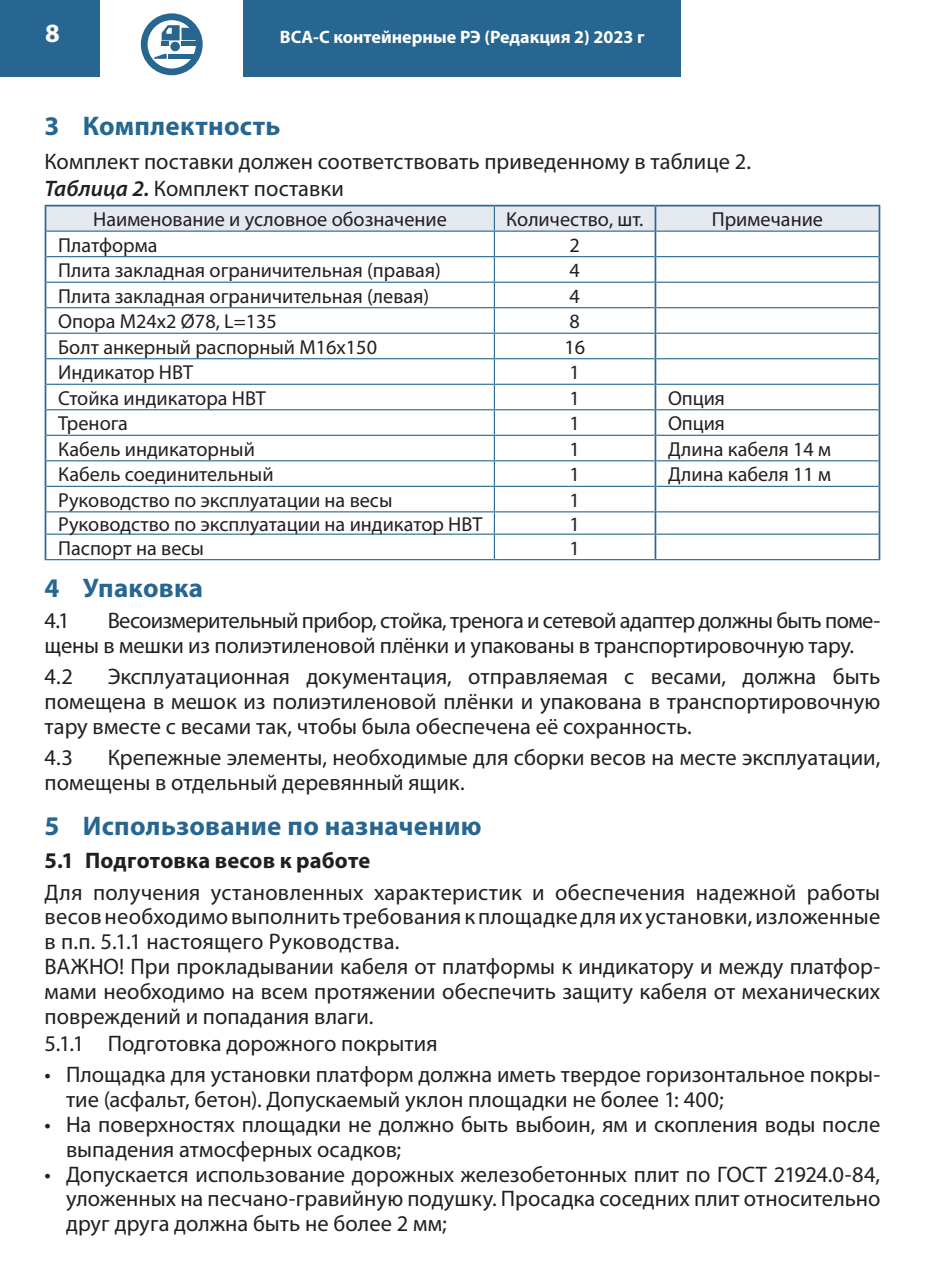
<style>
.page{position:relative;width:925px;height:1276px;background:#fff}
.page>*{position:absolute;margin:0;border:0;box-sizing:border-box;transform-origin:0 0}
.Стиль_заголовка{font:700 27px "Myriad Pro";letter-spacing:.01em;color:#266690}
.t1{font:700 26.55px "Myriad Pro";color:#fff}
._1_1_1{font:22.5px/24.8px "Myriad Pro";color:#231f20;text-align:justify}
._1_1_1-2{font:22.5px/24.8px "Myriad Pro";letter-spacing:-.02em;color:#231f20}
.Подпись_таблиц{font:22.5px "Myriad Pro";letter-spacing:.005em;color:#231f20}
.Стиль_1_2{font:700 22.5px "Myriad Pro";letter-spacing:.005em;color:#231f20}
.t2{font:20.25px "Myriad Pro";color:#231f20}
.t3{font:700 18px "Myriad Pro";color:#fff}
.s1{font-weight:600;font-style:italic}
</style>
<div class="page">
<div style="left:141px;top:13px;width:62px;height:62px;border:7px solid #266690;border-radius:50%"></div>
<div style="left:170px;top:42px;width:10px;height:9px;background:#266690;border-radius:50%"></div>
<svg style="left:162px;top:25px;width:37px;height:21px"></svg>
<svg style="left:154px;top:54px;width:13px;height:5px"></svg>
<div style="left:169px;top:54px;width:29px;height:5px;background:#266690"></div>
<div style="left:0;top:0;width:99px;height:77px;background:#266690"></div>
<div style="left:243px;top:0;width:438px;height:77px;background:#266690"></div>
<hr style="left:45px;top:559px;width:449px;height:1px;background:#266690">
<hr style="left:494px;top:559px;width:161px;height:1px;background:#266690">
<hr style="left:655px;top:559px;width:225px;height:1px;background:#266690">
<hr style="left:45px;top:205px;width:449px;height:1px;background:#266690">
<hr style="left:494px;top:205px;width:161px;height:1px;background:#266690">
<hr style="left:655px;top:205px;width:225px;height:1px;background:#266690">
<hr style="left:878px;top:206px;width:2px;height:25px;background:#266690">
<hr style="left:878px;top:231px;width:2px;height:26px;background:#266690">
<hr style="left:878px;top:257px;width:2px;height:25px;background:#266690">
<hr style="left:878px;top:282px;width:2px;height:26px;background:#266690">
<hr style="left:878px;top:308px;width:2px;height:25px;background:#266690">
<hr style="left:878px;top:333px;width:2px;height:26px;background:#266690">
<hr style="left:878px;top:359px;width:2px;height:25px;background:#266690">
<hr style="left:878px;top:384px;width:2px;height:26px;background:#266690">
<hr style="left:878px;top:410px;width:2px;height:25px;background:#266690">
<hr style="left:878px;top:435px;width:2px;height:26px;background:#266690">
<hr style="left:878px;top:461px;width:2px;height:25px;background:#266690">
<hr style="left:878px;top:486px;width:2px;height:26px;background:#266690">
<hr style="left:878px;top:512px;width:2px;height:22px;background:#266690">
<svg style="left:45px;top:206px;width:834px;height:353px"></svg>
<hr style="left:654px;top:534px;width:2px;height:25px;background:#266690">
<hr style="left:878px;top:534px;width:2px;height:25px;background:#266690">
<p class="t1" style="left:45px;top:15px;width:16px">8</p>
<p class="t3" style="left:280px;top:25px;width:366px">ВСА-С контейнерные РЭ (Редакция 2) 2023 г</p>
<p class="Стиль_заголовка" style="left:45px;top:108px;width:237px">3 Комплектность</p>
<p class="_1_1_1" style="left:45px;top:148px;width:708px">Комплект поставки должен соответствовать приведенному в таблице 2.</p>
<p class="Подпись_таблиц" style="left:45px;top:174px;width:301px"><span class="s1">Таблица 2.</span> Комплект поставки</p>
<p class="t2" style="left:93px;top:207px;width:355px">Наименование и условное обозначение</p>
<p class="t2" style="left:506px;top:207px;width:139px">Количество, шт.</p>
<p class="t2" style="left:712px;top:207px;width:113px">Примечание</p>
<p class="t2" style="left:58px;top:232px;width:101px">Платформа</p>
<p class="t2" style="left:569px;top:232px;width:12px">2</p>
<p class="t2" style="left:58px;top:258px;width:384px">Плита закладная ограничительная (правая)</p>
<p class="t2" style="left:569px;top:258px;width:12px">4</p>
<p class="t2" style="left:58px;top:283px;width:372px">Плита закладная ограничительная (левая)</p>
<p class="t2" style="left:569px;top:283px;width:12px">4</p>
<p class="t2" style="left:58px;top:309px;width:220px">Опора М24х2 Ø78, L=135</p>
<p class="t2" style="left:569px;top:309px;width:12px">8</p>
<p class="t2" style="left:58px;top:334px;width:320px">Болт анкерный распорный М16х150</p>
<p class="t2" style="left:564px;top:334px;width:22px">16</p>
<p class="t2" style="left:58px;top:360px;width:136px">Индикатор НВТ</p>
<p class="t2" style="left:569px;top:360px;width:12px">1</p>
<p class="t2" style="left:58px;top:385px;width:209px">Стойка индикатора НВТ</p>
<p class="t2" style="left:569px;top:385px;width:12px">1</p>
<p class="t2" style="left:668px;top:385px;width:58px">Опция</p>
<p class="t2" style="left:58px;top:411px;width:71px">Тренога</p>
<p class="t2" style="left:569px;top:411px;width:12px">1</p>
<p class="t2" style="left:668px;top:411px;width:58px">Опция</p>
<p class="t2" style="left:58px;top:436px;width:198px">Кабель индикаторный</p>
<p class="t2" style="left:569px;top:436px;width:12px">1</p>
<p class="t2" style="left:668px;top:436px;width:164px">Длина кабеля 14 м</p>
<p class="t2" style="left:58px;top:462px;width:217px">Кабель соединительный</p>
<p class="t2" style="left:569px;top:462px;width:12px">1</p>
<p class="t2" style="left:668px;top:462px;width:164px">Длина кабеля 11 м</p>
<p class="t2" style="left:58px;top:487px;width:336px">Руководство по эксплуатации на весы</p>
<p class="t2" style="left:569px;top:487px;width:12px">1</p>
<p class="t2" style="left:58px;top:511px;width:426px">Руководство по эксплуатации на индикатор НВТ</p>
<p class="t2" style="left:569px;top:511px;width:12px">1</p>
<p class="t2" style="left:58px;top:535px;width:147px">Паспорт на весы</p>
<p class="t2" style="left:569px;top:535px;width:12px">1</p>
<p class="Стиль_заголовка" style="left:45px;top:570px;width:160px">4 Упаковка</p>
<p class="_1_1_1" style="left:45px;top:607px;width:26px">4.1</p>
<p class="_1_1_1-2" style="left:45px;top:607px;width:837px;text-indent:63px">Весоизмерительный прибор, стойка, тренога и сетевой адаптер должны быть поме&shy;щены в мешки из полиэтиленовой плёнки и упакованы в транспортировочную тару.</p>
<p class="_1_1_1" style="left:45px;top:663px;width:30px">4.2</p>
<p class="_1_1_1" style="left:45px;top:663px;width:837px;text-indent:63px">Эксплуатационная документация, отправляемая с весами, должна быть помещена в мешок из полиэтиленовой плёнки и упакована в транспортировочную тару вместе с весами так, чтобы была обеспечена её сохранность.</p>
<p class="_1_1_1" style="left:45px;top:744px;width:30px">4.3</p>
<p class="_1_1_1" style="left:45px;top:744px;width:837px;text-indent:63px">Крепежные элементы, необходимые для сборки весов на месте эксплуатации, помещены в отдельный деревянный ящик.</p>
<p class="Стиль_заголовка" style="left:45px;top:808px;width:439px">5 Использование по назначению</p>
<p class="Стиль_1_2" style="left:45px;top:846px;width:327px">5.1 Подготовка весов к работе</p>
<p class="_1_1_1" style="left:45px;top:879px;width:837px">Для получения установленных характеристик и обеспечения надежной работы весов необходимо выполнить требования к площадке для их установки, изложенные в п.п. 5.1.1 настоящего Руководства.</p>
<p class="_1_1_1" style="left:45px;top:954px;width:837px">ВАЖНО! При прокладывании кабеля от платформы к индикатору и между платфор&shy;мами необходимо на всем протяжении обеспечить защиту кабеля от механических повреждений и попадания влаги.</p>
<p class="_1_1_1" style="left:45px;top:1030px;width:394px">5.1.1 Подготовка дорожного покрытия</p>
<p class="_1_1_1" style="left:66px;top:1062px;width:816px;text-indent:-21px">• Площадка для установки платформ должна иметь твердое горизонтальное покры&shy;тие (асфальт, бетон). Допускаемый уклон площадки не более 1: 400;</p>
<p class="_1_1_1" style="left:66px;top:1111px;width:816px;text-indent:-21px">• На поверхностях площадки не должно быть выбоин, ям и скопления воды после выпадения атмосферных осадков;</p>
<p class="_1_1_1" style="left:66px;top:1161px;width:816px;text-indent:-21px">• Допускается использование дорожных железобетонных плит по ГОСТ 21924.0-84, уложенных на песчано-гравийную подушку. Просадка соседних плит относительно друг друга должна быть не более 2 мм;</p>
</div>
